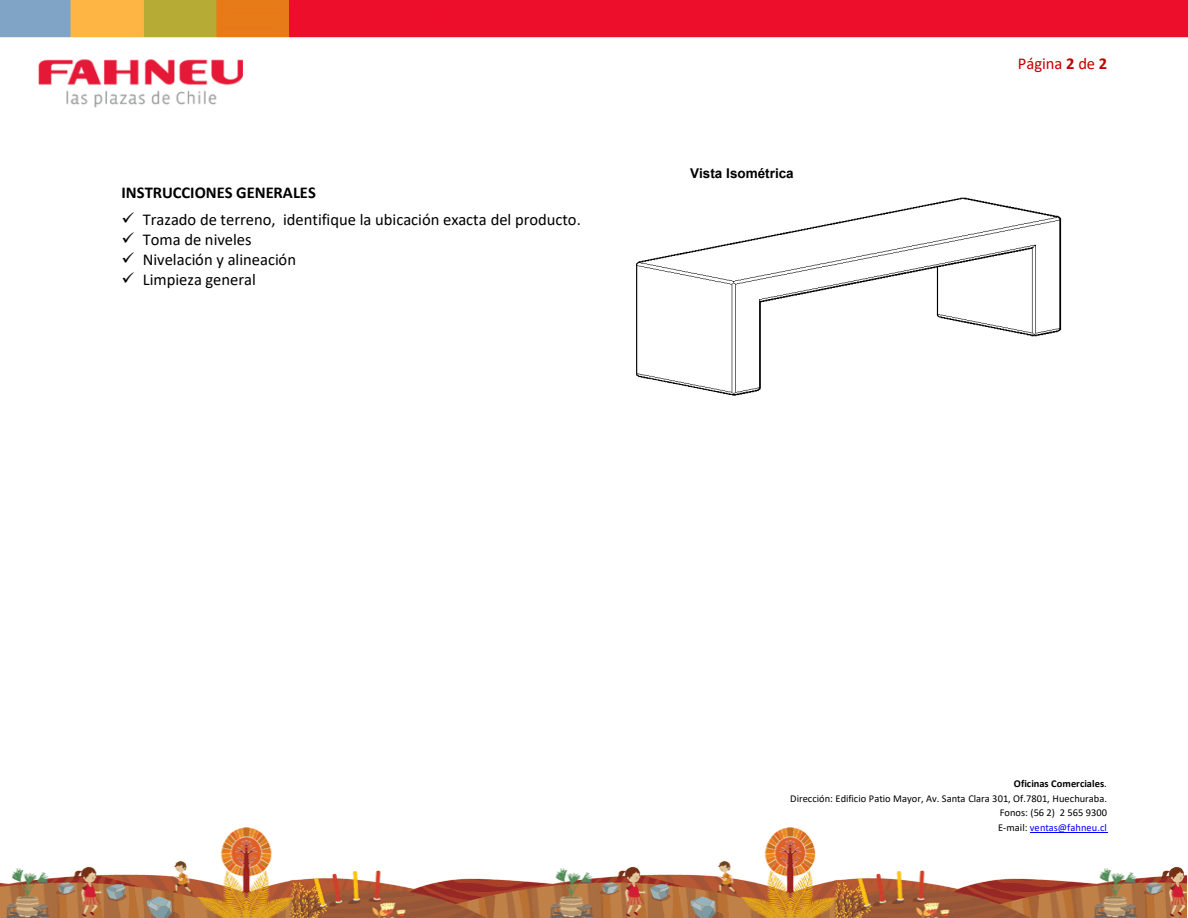
<style>
.page{position:relative;width:1188px;height:918px;background:#fff}
.page>*{position:absolute;margin:0;border:0;box-sizing:border-box;transform-origin:0 0}
.t1{font:16.5px "Calibri";color:#000}
.t2{font:700 16.5px "Calibri";color:#000}
.t3{font:16.5px "Calibri";color:#c00000}
.t4{font:700 13.5px "Arial";color:#000}
.t5{font:10.5px/14.7px "Calibri";letter-spacing:.005em;color:#000;text-align:right}
.s1{font-weight:700}
.s2{color:#00f}
</style>
<div class="page">
<img style="left:0;top:827px;width:1187px;height:91px">
<img style="left:0;top:0;width:1188px;height:108px">
<hr style="left:1030px;top:832px;width:77px;height:1px;background:#00f">
<img style="left:636px;top:197px;width:426px;height:180px">
<svg style="left:639px;top:334px;width:401px;height:62px"></svg>
<h1 class="t2" style="left:122px;top:181px;width:196px">INSTRUCCIONES GENERALES</h1>
<h1 class="t1" style="left:122px;top:208px;width:461px">✓ Trazado de terreno, identifique la ubicación exacta del producto.</h1>
<h1 class="t1" style="left:122px;top:228px;width:132px">✓ Toma de niveles</h1>
<h1 class="t1" style="left:122px;top:248px;width:176px">✓ Nivelación y alineación</h1>
<h1 class="t1" style="left:122px;top:268px;width:136px">✓ Limpieza general</h1>
<p class="t4" style="left:690px;top:164px;width:105px">Vista Isométrica</p>
<h1 class="t3" style="left:1018px;top:52px;width:91px">Página <span class="s1">2</span> de <span class="s1">2</span></h1>
<p class="t5" style="left:790px;top:776px;width:318px"><span class="s1">Oficinas Comerciales</span>.<br>Dirección: Edificio Patio Mayor, Av. Santa Clara 301, Of.7801, Huechuraba.<br>Fonos: (56 2) 2 565 9300<br>E-mail: <span class="s2">ventas@fahneu.cl</span></p>
</div>
